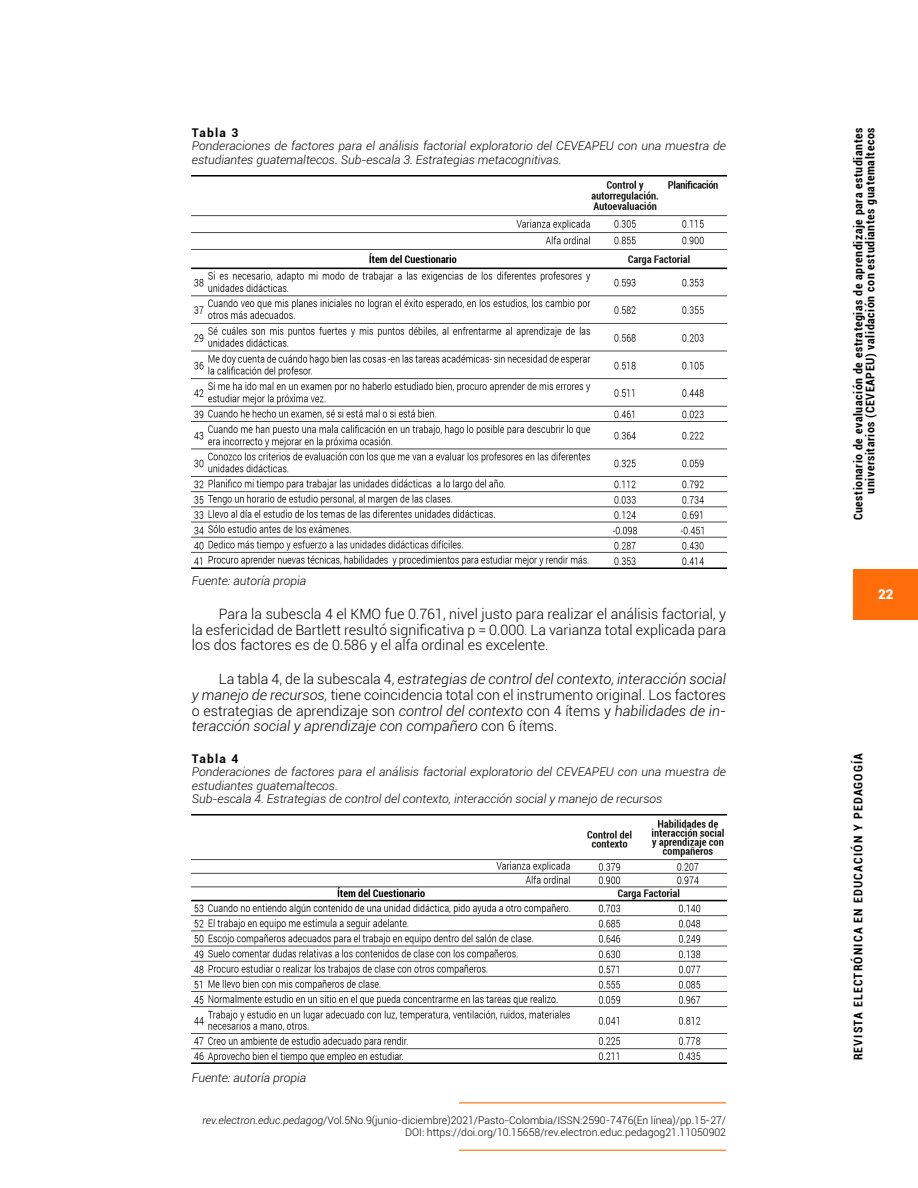
<style>
.page{position:relative;width:918px;height:1188px;background:#fff}
.page>*{position:absolute;margin:0;border:0;box-sizing:border-box;transform-origin:0 0}
.Texto_Base_Contenido{font:italic 300 14.25px/15.8px "Roboto";color:#000;text-align:justify}
.Texto_Base_Contenido-2{font:300 14.25px/15.8px "Roboto";color:#000;text-align:justify}
.t1{font:900 13.5px "Roboto";color:#fff}
.Tabla_Descripción{font:italic 300 12px/13.5px "Roboto";color:#000}
.t2{font:700 condensed 12px/12px "Roboto";letter-spacing:.05em;color:#000;text-align:right}
.Tabla_Título{font:italic 300 12px "Roboto";color:#000}
.t3{font:700 condensed 12px "Roboto";letter-spacing:.1em;color:#000}
.Tabla_Título-2{font:700 12px "Roboto";letter-spacing:.1em;color:#000}
.t4{font:300 10.5px/12px "Roboto";color:#000;text-align:right}
.s1{font-style:normal}
.s2{font-style:italic}
</style>
<div class="page">
<div style="left:854px;top:569px;width:64px;height:50px;background:#ff6d0a"></div>
<hr style="left:459px;top:1102px;width:267px;height:1px;background:#ff6d0a">
<hr style="left:459px;top:1150px;width:267px;height:1px;background:#ff6d0a">
<img style="left:192px;top:176px;width:534px;height:393px">
<img style="left:192px;top:815px;width:534px;height:249px">
<p class="Tabla_Título-2" style="left:192px;top:124px;width:48px">Tabla 3</p>
<p class="Tabla_Descripción" style="left:192px;top:139px;width:536px">Ponderaciones de factores para el análisis factorial exploratorio del CEVEAPEU con una muestra de estudiantes guatemaltecos. Sub-escala 3. Estrategias metacognitivas.</p>
<p class="Tabla_Título" style="left:192px;top:572px;width:116px">Fuente: autoría propia</p>
<p class="Texto_Base_Contenido-2" style="left:192px;top:605px;width:536px;text-indent:27px">Para la subescla 4 el KMO fue 0.761, nivel justo para realizar el análisis factorial, y la esfericidad de Bartlett resultó significativa p = 0.000. La varianza total explicada para los dos factores es de 0.586 y el alfa ordinal es excelente.</p>
<p class="Texto_Base_Contenido" style="left:192px;top:671px;width:536px;text-indent:27px"><span class="s1">La tabla 4, de la subescala 4,</span> estrategias de control del contexto, interacción social y manejo de recursos, <span class="s1">tiene coincidencia total con el instrumento original. Los factores o estrategias de aprendizaje son</span> control del contexto <span class="s1">con 4 ítems y</span> habilidades de in&shy;teracción social y aprendizaje con compañero <span class="s1">con 6 ítems.</span></p>
<p class="Tabla_Título-2" style="left:192px;top:750px;width:48px">Tabla 4</p>
<p class="Tabla_Descripción" style="left:192px;top:765px;width:536px">Ponderaciones de factores para el análisis factorial exploratorio del CEVEAPEU con una muestra de estudiantes guatemaltecos.</p>
<p class="Tabla_Descripción" style="left:192px;top:792px;width:472px">Sub-escala 4. Estrategias de control del contexto, interacción social y manejo de recursos</p>
<p class="Tabla_Título" style="left:192px;top:1070px;width:116px">Fuente: autoría propia</p>
<p class="t4" style="left:202px;top:1114px;width:525px"><span class="s2">rev.electron.educ.pedagog</span>/Vol.5No.9(junio-diciembre)2021/Pasto-Colombia/ISSN:2590-7476(En línea)/pp.15-27/<br>DOI: https://doi.org/10.15658/rev.electron.educ.pedagog21.11050902</p>
<p class="t2" style="left:852px;top:520px;width:394px;rotate:-90deg">Cuestionario de evaluación de estrategias de aprendizaje para estudiantes universitarios (CEVEAPEU) validación con estudiantes guatemaltecos</p>
<p class="t1" style="left:878px;top:585px;width:17px">22</p>
<p class="t3" style="left:850px;top:1060px;width:309px;rotate:-90deg">REVISTA ELECTRÓNICA EN EDUCACIÓN Y PEDAGOGÍA</p>
</div>
